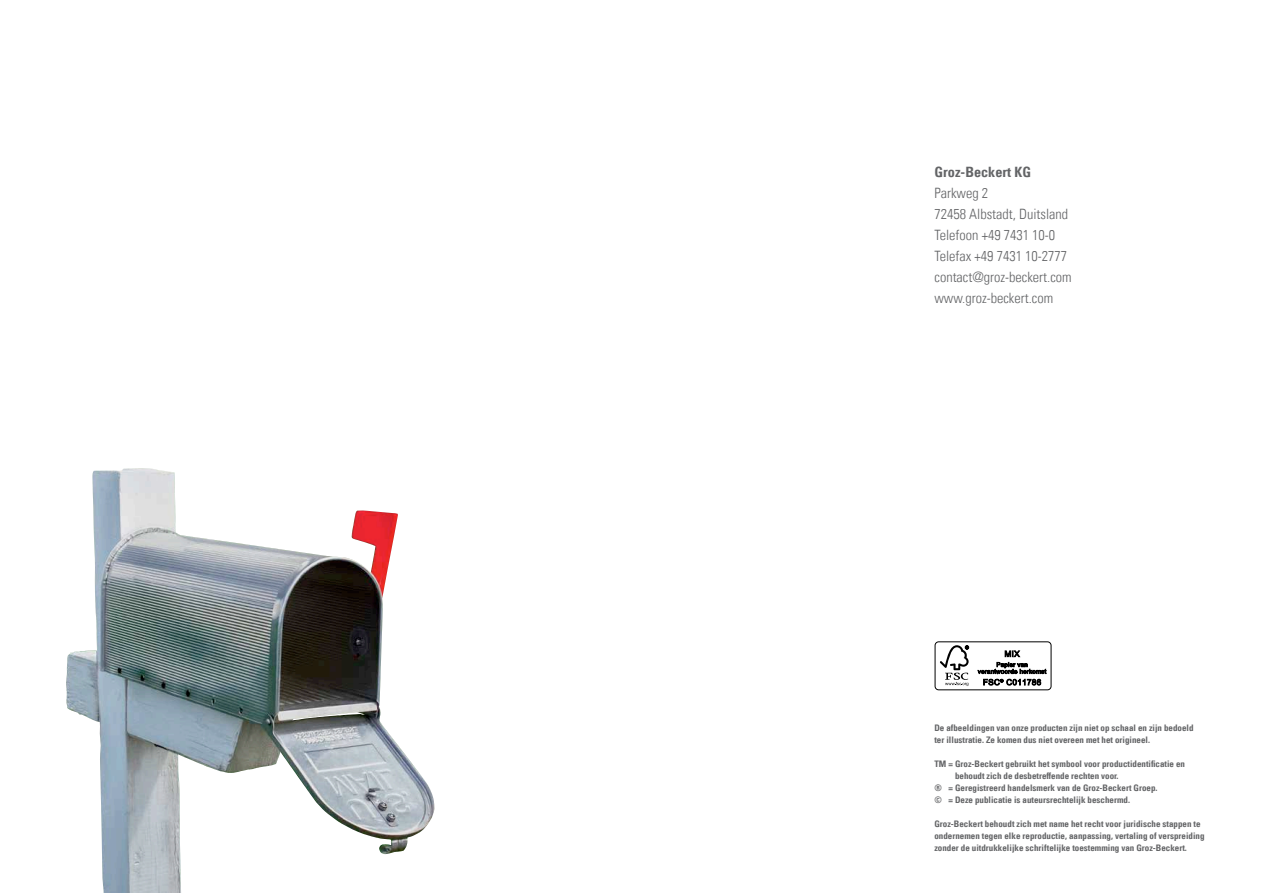
<style>
.page{position:relative;width:1263px;height:893px;background:#fff}
.page>*{position:absolute;margin:0;border:0;box-sizing:border-box;transform-origin:0 0}
.t1{font:14.25px/21px "Univers Com 47 Light Cond";color:#636466}
.t2{font:14.25px "Univers Com 67 Bold Cond";color:#636466}
.t3{font:9px/12px "Univers Com 67 Bold Cond";color:#636466}
</style>
<div class="page">
<img style="left:66px;top:468px;width:325px;height:425px">
<div style="left:935px;top:642px;width:116px;height:48px;border:1px solid #000;border-radius:4px"></div>
<svg style="left:940px;top:645px;width:29px;height:41px"></svg>
<svg style="left:977px;top:650px;width:69px;height:35px"></svg>
<h1 class="t2" style="left:934px;top:163px;width:98px">Groz-Beckert KG</h1>
<h1 class="t1" style="left:934px;top:182px;width:139px">Parkweg 2<br>72458 Albstadt, Duitsland<br>Telefoon +49 7431 10-0<br>Telefax +49 7431 10-2777 contact@groz-beckert.com www.groz-beckert.com</h1>
<p class="t3" style="left:934px;top:722px;width:261px">De afbeeldingen van onze producten zijn niet op schaal en zijn bedoeld ter illustratie. Ze komen dus niet overeen met het origineel.</p>
<p class="t3" style="left:934px;top:758px;width:252px">TM = Groz-Beckert gebruikt het symbool voor productidentificatie en</p>
<p class="t3" style="left:955px;top:770px;width:165px">behoudt zich de desbetreffende rechten voor.</p>
<p class="t3" style="left:934px;top:782px;width:224px">® = Geregistreerd handelsmerk van de Groz-Beckert Groep.</p>
<p class="t3" style="left:934px;top:794px;width:197px">© = Deze publicatie is auteursrechtelijk beschermd.</p>
<p class="t3" style="left:934px;top:818px;width:271px">Groz-Beckert behoudt zich met name het recht voor juridische stappen te ondernemen tegen elke reproductie, aanpassing, vertaling of verspreiding zonder de uitdrukkelijke schriftelijke toestemming van Groz-Beckert.</p>
</div>
